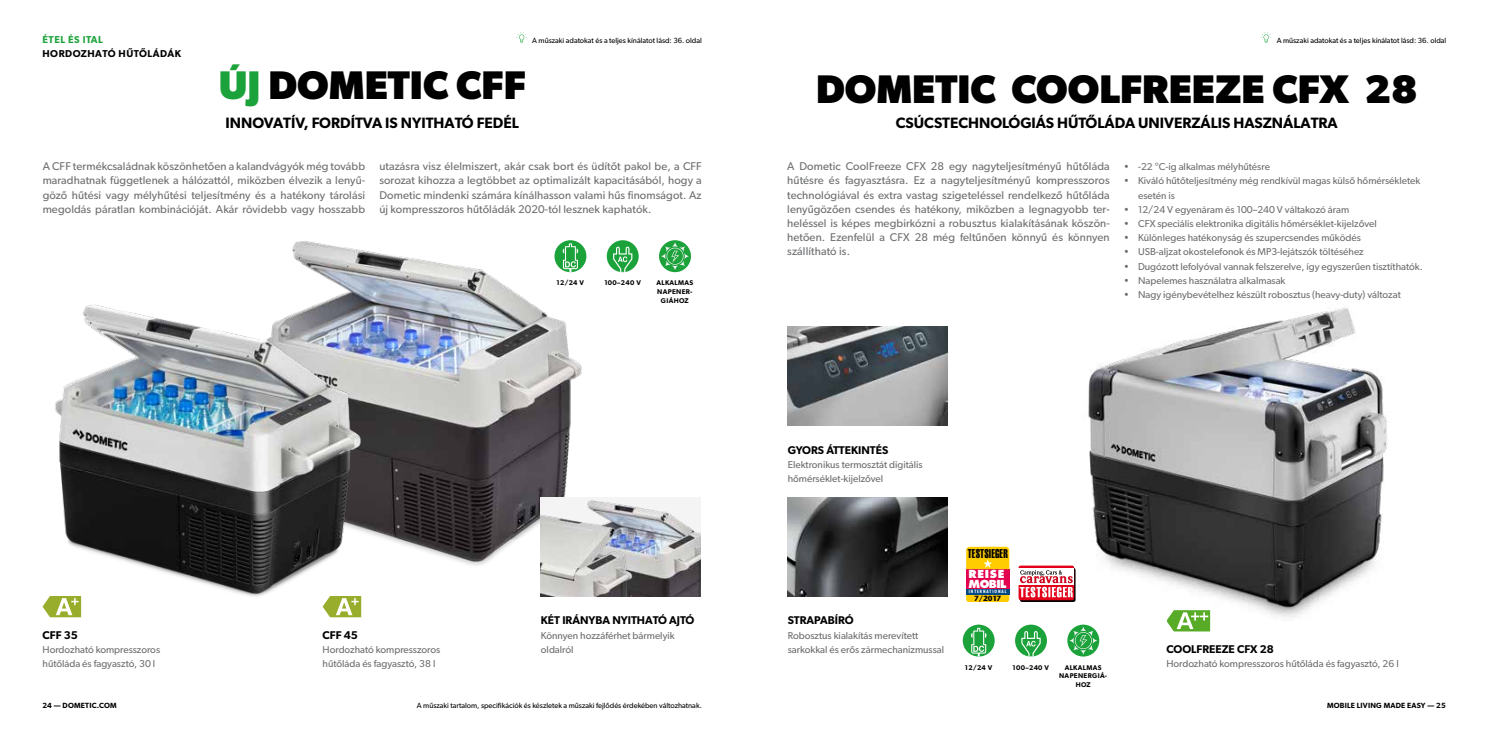
<style>
.page{position:relative;width:1489px;height:745px;background:#fff}
.page>*{position:absolute;margin:0;border:0;box-sizing:border-box;transform-origin:0 0}
.t1{font:700 40px "Gibson";color:#000}
.t2{font:600 15px "Gibson";color:#000}
.t3{font:12.5px "Helvetica LT Std Extra Comp";letter-spacing:.015em;color:#000;scale:.95 1}
.t4{font:11.25px/14.1px "Gibson";letter-spacing:.01em;color:#6d6e70;text-align:justify}
.t5{font:600 11.25px "Gibson";color:#000}
.t6{font:800 10.88px/9.4px "Futura Std";letter-spacing:.005em;color:#fff}
.t7{font:10px/14.1px "Gibson";color:#6d6e70}
.t8{font:600 10px "Gibson";letter-spacing:.05em;color:#000}
.t9{font:600 10px "Gibson";letter-spacing:.05em;color:#1ca23a}
.t10{font:7.5px "Gibson";color:#000}
.t11{font:600 7.5px "Gibson";letter-spacing:.025em;color:#000}
.t12{font:700 7.5px "Stone Sans Std";color:#000}
.t13{font:600 6.88px/8.8px "Gibson";letter-spacing:.05em;color:#000;text-align:center}
.t14{font:700 condensed 4.38px "Futura Std";letter-spacing:.22em;color:#fff}
.s1{color:#1ca23a}
</style>
<div class="page">
<img style="left:292px;top:240px;width:295px;height:326px">
<img style="left:42px;top:274px;width:340px;height:344px">
<img style="left:1017px;top:307px;width:371px;height:350px">
<svg style="left:962px;top:624px;width:32px;height:32px"></svg>
<svg style="left:970px;top:627px;width:16px;height:29px"></svg>
<div style="left:1015px;top:624px;width:31px;height:32px;background:#1ca23a;border-radius:50%"></div>
<svg style="left:1021px;top:631px;width:19px;height:25px"></svg>
<svg style="left:1067px;top:624px;width:32px;height:32px"></svg>
<svg style="left:1069px;top:626px;width:28px;height:28px"></svg>
<div style="left:1019px;top:567px;width:56px;height:34px;background:#7c000e;border-radius:2px"></div>
<svg style="left:1018px;top:565px;width:56px;height:35px"></svg>
<div style="left:1018px;top:568px;width:56px;height:16px;background:#fff"></div>
<svg style="left:1019px;top:570px;width:53px;height:27px"></svg>
<div style="left:966px;top:568px;width:43px;height:26px;background:#e3004f"></div>
<svg style="left:966px;top:594px;width:43px;height:7px"></svg>
<div style="left:966px;top:588px;width:43px;height:6px;background:#004a84"></div>
<svg style="left:966px;top:546px;width:43px;height:22px"></svg>
<svg style="left:1166px;top:609px;width:43px;height:22px"></svg>
<img style="left:787px;top:326px;width:160px;height:99px">
<img style="left:787px;top:497px;width:160px;height:99px">
<svg style="left:1261px;top:32px;width:10px;height:11px"></svg>
<div style="left:554px;top:240px;width:32px;height:32px;background:#1ca23a;border-radius:50%"></div>
<svg style="left:562px;top:243px;width:16px;height:29px"></svg>
<div style="left:606px;top:240px;width:32px;height:32px;background:#1ca23a;border-radius:50%"></div>
<svg style="left:613px;top:246px;width:19px;height:26px"></svg>
<svg style="left:659px;top:240px;width:32px;height:32px"></svg>
<svg style="left:661px;top:242px;width:28px;height:28px"></svg>
<svg style="left:516px;top:32px;width:11px;height:11px"></svg>
<img style="left:568px;top:497px;width:132px;height:99px">
<img style="left:540px;top:504px;width:100px;height:92px">
<svg style="left:43px;top:595px;width:38px;height:22px"></svg>
<svg style="left:322px;top:595px;width:39px;height:22px"></svg>
<p class="t9" style="left:43px;top:33px;width:62px">ÉTEL ÉS ITAL</p>
<p class="t8" style="left:43px;top:47px;width:140px">HORDOZHATÓ HŰTŐLÁDÁK</p>
<p class="t10" style="left:532px;top:35px;width:171px">A műszaki adatokat és a teljes kínálatot lásd: 36. oldal</p>
<h1 class="t1" style="left:219px;top:62px;width:308px"><span class="s1">ÚJ</span> DOMETIC CFF</h1>
<h2 class="t2" style="left:225px;top:113px;width:295px">INNOVATÍV, FORDÍTVA IS NYITHATÓ FEDÉL</h2>
<p class="t4" style="left:43px;top:159px;width:324px">A CFF termékcsaládnak köszönhetően a kalandvágyók még tovább maradhatnak függetlenek a hálózattól, miközben élvezik a lenyű&shy;göző hűtési vagy mélyhűtési teljesítmény és a hatékony tárolási megoldás páratlan kombinációját. Akár rövidebb vagy hosszabb</p>
<p class="t4" style="left:379px;top:159px;width:324px">utazásra visz élelmiszert, akár csak bort és üdítőt pakol be, a CFF sorozat kihozza a legtöbbet az optimalizált kapacitásából, hogy a Dometic mindenki számára kínálhasson valami hűs finomságot. Az új kompresszoros hűtőládák 2020-tól lesznek kaphatók.</p>
<p class="t5" style="left:43px;top:627px;width:37px">CFF 35</p>
<p class="t7" style="left:43px;top:641px;width:119px">Hordozható kompresszoros hűtőláda és fagyasztó, 30 l</p>
<p class="t13" style="left:556px;top:278px;width:29px">12/24 V</p>
<p class="t13" style="left:604px;top:278px;width:38px">100–240 V</p>
<p class="t13" style="left:656px;top:278px;width:38px">ALKALMAS<br>NAPENER-<br>GIÁHOZ</p>
<p class="t5" style="left:322px;top:627px;width:37px">CFF 45</p>
<p class="t7" style="left:322px;top:641px;width:119px">Hordozható kompresszoros hűtőláda és fagyasztó, 38 l</p>
<p class="t5" style="left:541px;top:613px;width:155px">KÉT IRÁNYBA NYITHATÓ AJTÓ</p>
<p class="t7" style="left:541px;top:627px;width:135px">Könnyen hozzáférhet bármelyik oldalról</p>
<p class="t10" style="left:1276px;top:35px;width:171px">A műszaki adatokat és a teljes kínálatot lásd: 36. oldal</p>
<h1 class="t1" style="left:816px;top:65px;width:603px">DOMETIC COOLFREEZE CFX 28</h1>
<h2 class="t2" style="left:895px;top:113px;width:443px">CSÚCSTECHNOLÓGIÁS HŰTŐLÁDA UNIVERZÁLIS HASZNÁLATRA</h2>
<p class="t4" style="left:787px;top:159px;width:324px">A Dometic CoolFreeze CFX 28 egy nagyteljesítményű hűtőláda hűtésre és fagyasztásra. Ez a nagyteljesítményű kompresszoros technológiával és extra vastag szigeteléssel rendelkező hűtőláda lenyűgözően csendes és hatékony, miközben a legnagyobb ter&shy;heléssel is képes megbirkózni a robusztus kialakításának köszön&shy;hetően. Ezenfelül a CFX 28 még feltűnően könnyű és könnyen szállítható is.</p>
<p class="t7" style="left:1123px;top:159px;width:148px">• -22 °C-ig alkalmas mélyhűtésre</p>
<p class="t7" style="left:1137px;top:174px;width:284px;text-indent:-14px">• Kiváló hűtőteljesítmény még rendkívül magas külső hőmérsékletek esetén is</p>
<p class="t7" style="left:1123px;top:202px;width:227px">• 12/24 V egyenáram és 100–240 V váltakozó áram</p>
<p class="t7" style="left:1123px;top:216px;width:254px">• CFX speciális elektronika digitális hőmérséklet-kijelzővel</p>
<p class="t7" style="left:1123px;top:230px;width:238px">• Különleges hatékonyság és szupercsendes működés</p>
<p class="t7" style="left:1123px;top:244px;width:241px">• USB-aljzat okostelefonok és MP3-lejátszók töltéséhez</p>
<p class="t7" style="left:1123px;top:259px;width:300px">• Dugózott lefolyóval vannak felszerelve, így egyszerűen tisztíthatók.</p>
<p class="t7" style="left:1123px;top:273px;width:163px">• Napelemes használatra alkalmasak</p>
<p class="t7" style="left:1123px;top:287px;width:278px">• Nagy igénybevételhez készült robosztus (heavy-duty) változat</p>
<p class="t5" style="left:787px;top:443px;width:102px">GYORS ÁTTEKINTÉS</p>
<p class="t7" style="left:787px;top:457px;width:136px">Elektronikus termosztát digitális hőmérséklet-kijelzővel</p>
<p class="t5" style="left:787px;top:613px;width:67px">STRAPABÍRÓ</p>
<p class="t7" style="left:787px;top:627px;width:158px">Robosztus kialakítás merevített sarkokkal és erős zármechanizmussal</p>
<p class="t3" style="left:967px;top:546px;width:44px">TESTSIEGER</p>
<p class="t6" style="left:968px;top:569px;width:39px">REISE<br>MOBIL</p>
<p class="t14" style="left:968px;top:588px;width:39px">INTERNATIONAL</p>
<p class="t12" style="left:974px;top:593px;width:29px">7/2017</p>
<p class="t13" style="left:964px;top:662px;width:29px">12/24 V</p>
<p class="t13" style="left:1012px;top:662px;width:38px">100–240 V</p>
<p class="t13" style="left:1059px;top:662px;width:50px">ALKALMAS<br>NAPENERGIÁ-<br>HOZ</p>
<p class="t5" style="left:1166px;top:641px;width:109px">COOLFREEZE CFX 28</p>
<p class="t7" style="left:1166px;top:655px;width:234px">Hordozható kompresszoros hűtőláda és fagyasztó, 26 l</p>
<p class="t11" style="left:43px;top:701px;width:76px">24 — DOMETIC.COM</p>
<p class="t10" style="left:417px;top:700px;width:286px">A műszaki tartalom, specifikációk és készletek a műszaki fejlődés érdekében változhatnak.</p>
<p class="t11" style="left:1326px;top:701px;width:120px">MOBILE LIVING MADE EASY — 25</p>
</div>
